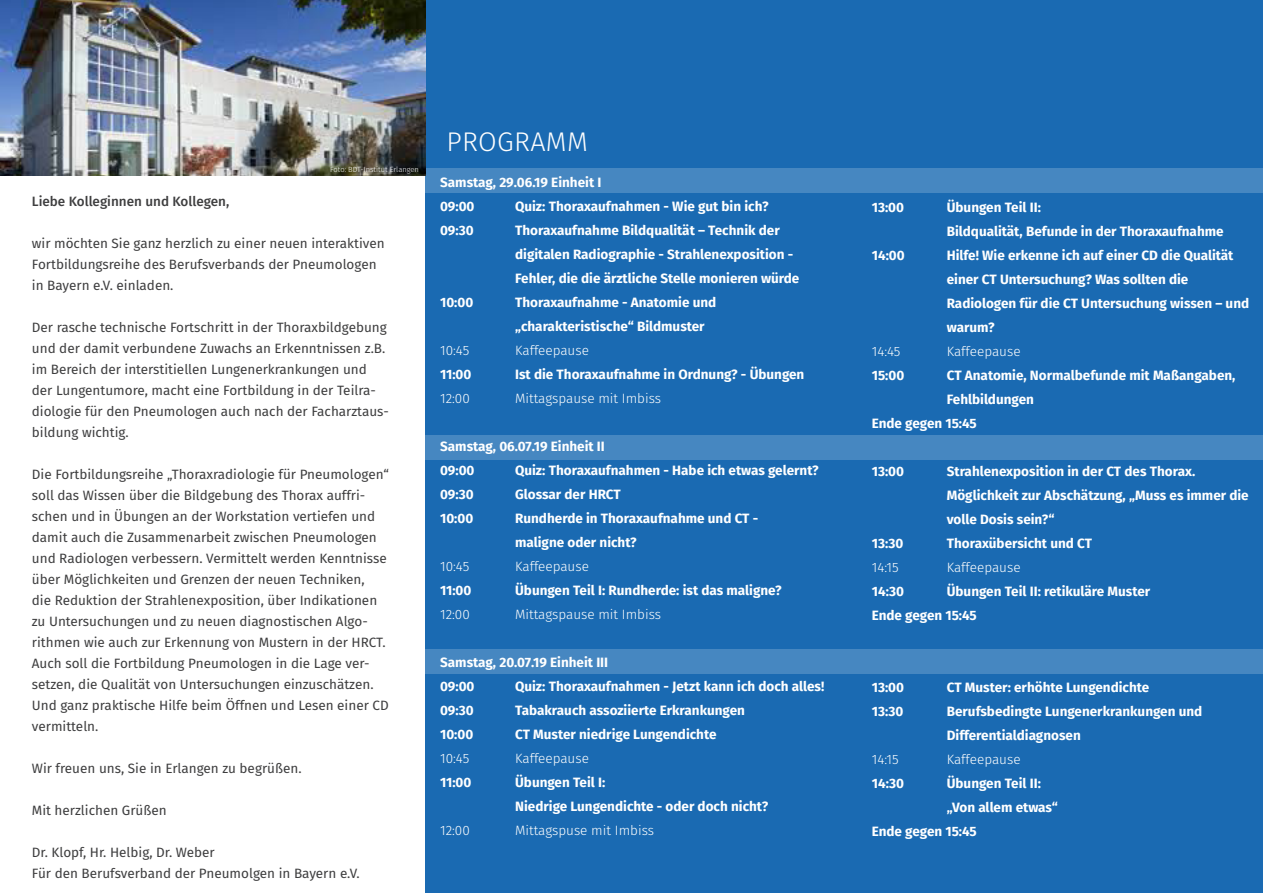
<style>
.page{position:relative;width:1263px;height:893px;background:#fff}
.page>*{position:absolute;margin:0;border:0;box-sizing:border-box;transform-origin:0 0}
.t1{font:300 27px "Fira Sans";letter-spacing:.01em;color:#fff}
.t2{font:700 13.5px/24px "Fira Sans";color:#fff}
.t3{font:13.5px/21px "Fira Sans";color:#3e3e3f}
.t4{font:300 13.5px "Fira Sans";color:#fff}
.t5{font:500 13.5px "Fira Sans";color:#3e3e3f}
.t6{font:300 7.5px "Fira Sans";color:#fff}
</style>
<div class="page">
<div style="left:425px;top:0;width:838px;height:893px;background:#1a6ab2"></div>
<div style="left:425px;top:168px;width:838px;height:24px;background:#4687c1"></div>
<div style="left:425px;top:649px;width:838px;height:24px;background:#4687c1"></div>
<div style="left:425px;top:436px;width:838px;height:24px;background:#4687c1"></div>
<img style="left:0;top:0;width:425px;height:176px">
<p class="t6" style="left:330px;top:164px;width:90px">Foto: BDT-Institut Erlangen</p>
<p class="t5" style="left:32px;top:191px;width:199px">Liebe Kolleginnen und Kollegen,</p>
<p class="t3" style="left:32px;top:233px;width:354px">wir möchten Sie ganz herzlich zu einer neuen interaktiven<br>Fortbildungsreihe des Berufsverbands der Pneumologen in Bayern e.V. einladen.</p>
<p class="t3" style="left:32px;top:317px;width:358px">Der rasche technische Fortschritt in der Thoraxbildgebung und der damit verbundene Zuwachs an Erkenntnissen z.B. im Bereich der interstitiellen Lungenerkrankungen und der Lungentumore, macht eine Fortbildung in der Teilra&shy;diologie für den Pneumologen auch nach der Facharztaus&shy;bildung wichtig.</p>
<p class="t3" style="left:32px;top:464px;width:359px">Die Fortbildungsreihe „Thoraxradiologie für Pneumologen“ soll das Wissen über die Bildgebung des Thorax auffri&shy;schen und in Übungen an der Workstation vertiefen und damit auch die Zusammenarbeit zwischen Pneumologen und Radiologen verbessern. Vermittelt werden Kenntnisse über Möglichkeiten und Grenzen der neuen Techniken,<br>die Reduktion der Strahlenexposition, über Indikationen zu Untersuchungen und zu neuen diagnostischen Algo&shy;rithmen wie auch zur Erkennung von Mustern in der HRCT.<br>Auch soll die Fortbildung Pneumologen in die Lage ver&shy;setzen, die Qualität von Untersuchungen einzuschätzen.<br>Und ganz praktische Hilfe beim Öffnen und Lesen einer CD vermitteln.</p>
<p class="t3" style="left:32px;top:758px;width:271px">Wir freuen uns, Sie in Erlangen zu begrüßen.</p>
<p class="t3" style="left:32px;top:800px;width:136px">Mit herzlichen Grüßen</p>
<p class="t3" style="left:32px;top:842px;width:329px">Dr. Klopf, Hr. Helbig, Dr. Weber<br>Für den Berufsverband der Pneumolgen in Bayern e.V.</p>
<h1 class="t1" style="left:447px;top:123px;width:143px">PROGRAMM</h1>
<p class="t2" style="left:440px;top:170px;width:163px">Samstag, 29.06.19 Einheit I<br>09:00</p>
<p class="t2" style="left:515px;top:194px;width:255px">Quiz: Thoraxaufnahmen - Wie gut bin ich?</p>
<p class="t2" style="left:440px;top:218px;width:35px">09:30</p>
<p class="t2" style="left:515px;top:218px;width:286px">Thoraxaufnahme Bildqualität – Technik der digitalen Radiographie - Strahlenexposition -<br>Fehler, die die ärztliche Stelle monieren würde</p>
<p class="t2" style="left:440px;top:290px;width:35px">10:00</p>
<p class="t2" style="left:515px;top:290px;width:203px">Thoraxaufnahme - Anatomie und „charakteristische“ Bildmuster</p>
<p class="t4" style="left:440px;top:341px;width:31px">10:45</p>
<p class="t4" style="left:515px;top:341px;width:75px">Kaffeepause</p>
<p class="t2" style="left:440px;top:362px;width:33px">11:00</p>
<p class="t2" style="left:515px;top:362px;width:291px">Ist die Thoraxaufnahme in Ordnung? - Übungen</p>
<p class="t4" style="left:440px;top:389px;width:31px">12:00</p>
<p class="t4" style="left:515px;top:389px;width:147px">Mittagspause mit Imbiss</p>
<p class="t2" style="left:440px;top:434px;width:166px">Samstag, 06.07.19 Einheit II<br>09:00</p>
<p class="t2" style="left:515px;top:458px;width:305px">Quiz: Thoraxaufnahmen - Habe ich etwas gelernt?</p>
<p class="t2" style="left:440px;top:482px;width:35px">09:30</p>
<p class="t2" style="left:515px;top:482px;width:107px">Glossar der HRCT</p>
<p class="t2" style="left:440px;top:506px;width:35px">10:00</p>
<p class="t2" style="left:515px;top:506px;width:245px">Rundherde in Thoraxaufnahme und CT - maligne oder nicht?</p>
<p class="t4" style="left:440px;top:557px;width:31px">10:45</p>
<p class="t4" style="left:515px;top:557px;width:75px">Kaffeepause</p>
<p class="t2" style="left:440px;top:578px;width:33px">11:00</p>
<p class="t2" style="left:515px;top:578px;width:268px">Übungen Teil I: Rundherde: ist das maligne?</p>
<p class="t4" style="left:440px;top:605px;width:31px">12:00</p>
<p class="t4" style="left:515px;top:605px;width:147px">Mittagspause mit Imbiss</p>
<p class="t2" style="left:440px;top:650px;width:170px">Samstag, 20.07.19 Einheit III<br>09:00</p>
<p class="t2" style="left:515px;top:674px;width:311px">Quiz: Thoraxaufnahmen - Jetzt kann ich doch alles!</p>
<p class="t2" style="left:440px;top:698px;width:35px">09:30</p>
<p class="t2" style="left:515px;top:698px;width:231px">Tabakrauch assoziierte Erkrankungen</p>
<p class="t2" style="left:440px;top:722px;width:35px">10:00</p>
<p class="t2" style="left:515px;top:722px;width:203px">CT Muster niedrige Lungendichte</p>
<p class="t4" style="left:440px;top:749px;width:31px">10:45</p>
<p class="t4" style="left:515px;top:749px;width:75px">Kaffeepause</p>
<p class="t2" style="left:440px;top:770px;width:33px">11:00</p>
<p class="t2" style="left:515px;top:770px;width:255px">Übungen Teil I:<br>Niedrige Lungendichte - oder doch nicht?</p>
<p class="t4" style="left:440px;top:821px;width:31px">12:00</p>
<p class="t4" style="left:515px;top:821px;width:140px">Mittagspuse mit Imbiss</p>
<p class="t2" style="left:872px;top:195px;width:34px">13:00</p>
<p class="t2" style="left:947px;top:195px;width:278px">Übungen Teil II:<br>Bildqualität, Befunde in der Thoraxaufnahme</p>
<p class="t2" style="left:872px;top:243px;width:34px">14:00</p>
<p class="t2" style="left:947px;top:243px;width:304px">Hilfe! Wie erkenne ich auf einer CD die Qualität einer CT Untersuchung? Was sollten die Radiologen für die CT Untersuchung wissen – und warum?</p>
<p class="t4" style="left:872px;top:342px;width:30px">14:45</p>
<p class="t4" style="left:947px;top:342px;width:75px">Kaffeepause</p>
<p class="t2" style="left:872px;top:363px;width:34px">15:00</p>
<p class="t2" style="left:947px;top:363px;width:290px">CT Anatomie, Normalbefunde mit Maßangaben,</p>
<p class="t2" style="left:947px;top:387px;width:89px">Fehlbildungen</p>
<p class="t2" style="left:872px;top:411px;width:107px">Ende gegen 15:45</p>
<p class="t2" style="left:872px;top:459px;width:34px">13:00</p>
<p class="t2" style="left:947px;top:459px;width:303px">Strahlenexposition in der CT des Thorax.<br>Möglichkeit zur Abschätzung, „Muss es immer die volle Dosis sein?“</p>
<p class="t2" style="left:872px;top:531px;width:33px">13:30</p>
<p class="t2" style="left:947px;top:531px;width:147px">Thoraxübersicht und CT</p>
<p class="t4" style="left:872px;top:558px;width:28px">14:15</p>
<p class="t4" style="left:947px;top:558px;width:75px">Kaffeepause</p>
<p class="t2" style="left:872px;top:579px;width:34px">14:30</p>
<p class="t2" style="left:872px;top:579px;width:280px;text-indent:75px">Übungen Teil II: retikuläre Muster<br>Ende gegen 15:45</p>
<p class="t2" style="left:872px;top:675px;width:34px">13:00</p>
<p class="t2" style="left:947px;top:675px;width:204px">CT Muster: erhöhte Lungendichte</p>
<p class="t2" style="left:872px;top:699px;width:33px">13:30</p>
<p class="t2" style="left:947px;top:699px;width:257px">Berufsbedingte Lungenerkrankungen und<br>Differentialdiagnosen</p>
<p class="t4" style="left:872px;top:750px;width:28px">14:15</p>
<p class="t4" style="left:947px;top:750px;width:75px">Kaffeepause</p>
<p class="t2" style="left:872px;top:771px;width:34px">14:30</p>
<p class="t2" style="left:947px;top:771px;width:96px">Übungen Teil II:</p>
<p class="t2" style="left:947px;top:795px;width:113px">„Von allem etwas“</p>
<p class="t2" style="left:872px;top:819px;width:107px">Ende gegen 15:45</p>
</div>
